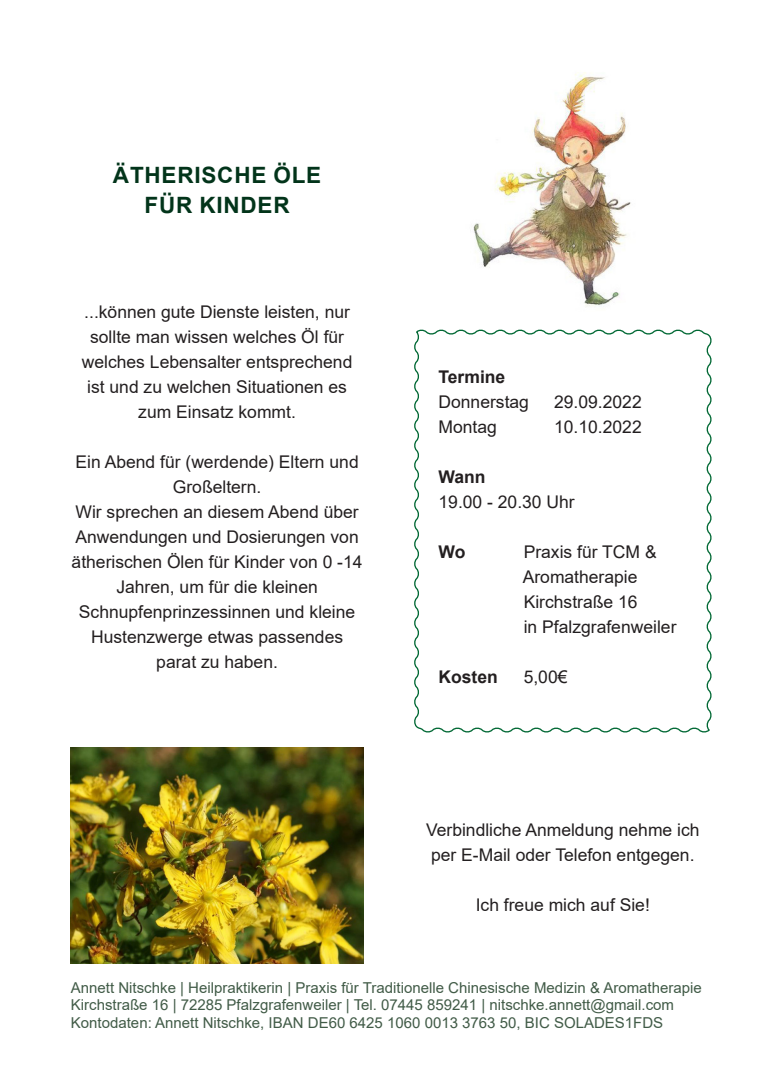
<style>
.page{position:relative;width:780px;height:1088px;background:#fff}
.page>*{position:absolute;margin:0;border:0;box-sizing:border-box;transform-origin:0 0}
.t1{font:700 22.5px/30px "Arial";letter-spacing:.035em;color:#02341a;text-align:center}
.t2{font:17.5px/25px "Arial";color:#231f20;text-align:center}
.t3{font:700 17.5px "Arial";color:#231f20}
.t4{font:15px/17.5px "Arial";color:#415b47}
</style>
<div class="page">
<svg style="left:414px;top:329px;width:298px;height:404px"></svg>
<img style="left:71px;top:748px;width:292px;height:216px">
<img style="left:473px;top:72px;width:158px;height:235px">
<p class="t1" style="left:113px;top:160px;width:210px">ÄTHERISCHE ÖLE<br>FÜR KINDER</p>
<p class="t2" style="left:82px;top:299px;width:272px">...können gute Dienste leisten, nur sollte man wissen welches Öl für welches Lebensalter entsprechend ist und zu welchen Situationen es zum Einsatz kommt.</p>
<p class="t2" style="left:72px;top:449px;width:292px">Ein Abend für (werdende) Eltern und<br>Großeltern.<br>Wir sprechen an diesem Abend über<br>Anwendungen und Dosierungen von ätherischen Ölen für Kinder von 0 -14<br>Jahren, um für die kleinen<br>Schnupfenprinzessinnen und kleine<br>Hustenzwerge etwas passendes parat zu haben.</p>
<p class="t3" style="left:438px;top:365px;width:68px">Termine</p>
<p class="t2" style="left:438px;top:389px;width:92px">Donnerstag</p>
<p class="t2" style="left:554px;top:389px;width:89px">29.09.2022</p>
<p class="t2" style="left:438px;top:414px;width:60px">Montag</p>
<p class="t2" style="left:554px;top:414px;width:89px">10.10.2022</p>
<p class="t3" style="left:438px;top:465px;width:48px">Wann</p>
<p class="t2" style="left:438px;top:489px;width:138px">19.00 - 20.30 Uhr</p>
<p class="t3" style="left:438px;top:540px;width:28px">Wo</p>
<p class="t2" style="left:522px;top:539px;width:155px;text-align:left">Praxis für TCM &amp;<br>Aromatherapie<br>Kirchstraße 16<br>in Pfalzgrafenweiler</p>
<p class="t3" style="left:438px;top:665px;width:61px">Kosten</p>
<p class="t2" style="left:523px;top:664px;width:45px">5,00€</p>
<p class="t2" style="left:426px;top:817px;width:275px;text-align:left">Verbindliche Anmeldung nehme ich per E-Mail oder Telefon entgegen.</p>
<p class="t2" style="left:475px;top:892px;width:176px">Ich freue mich auf Sie!</p>
<p class="t4" style="left:71px;top:978px;width:632px">Annett Nitschke | Heilpraktikerin | Praxis für Traditionelle Chinesische Medizin &amp; Aromatherapie<br>Kirchstraße 16 | 72285 Pfalzgrafenweiler | Tel. 07445 859241 | nitschke.annett@gmail.com<br>Kontodaten: Annett Nitschke, IBAN DE60 6425 1060 0013 3763 50, BIC SOLADES1FDS</p>
</div>
